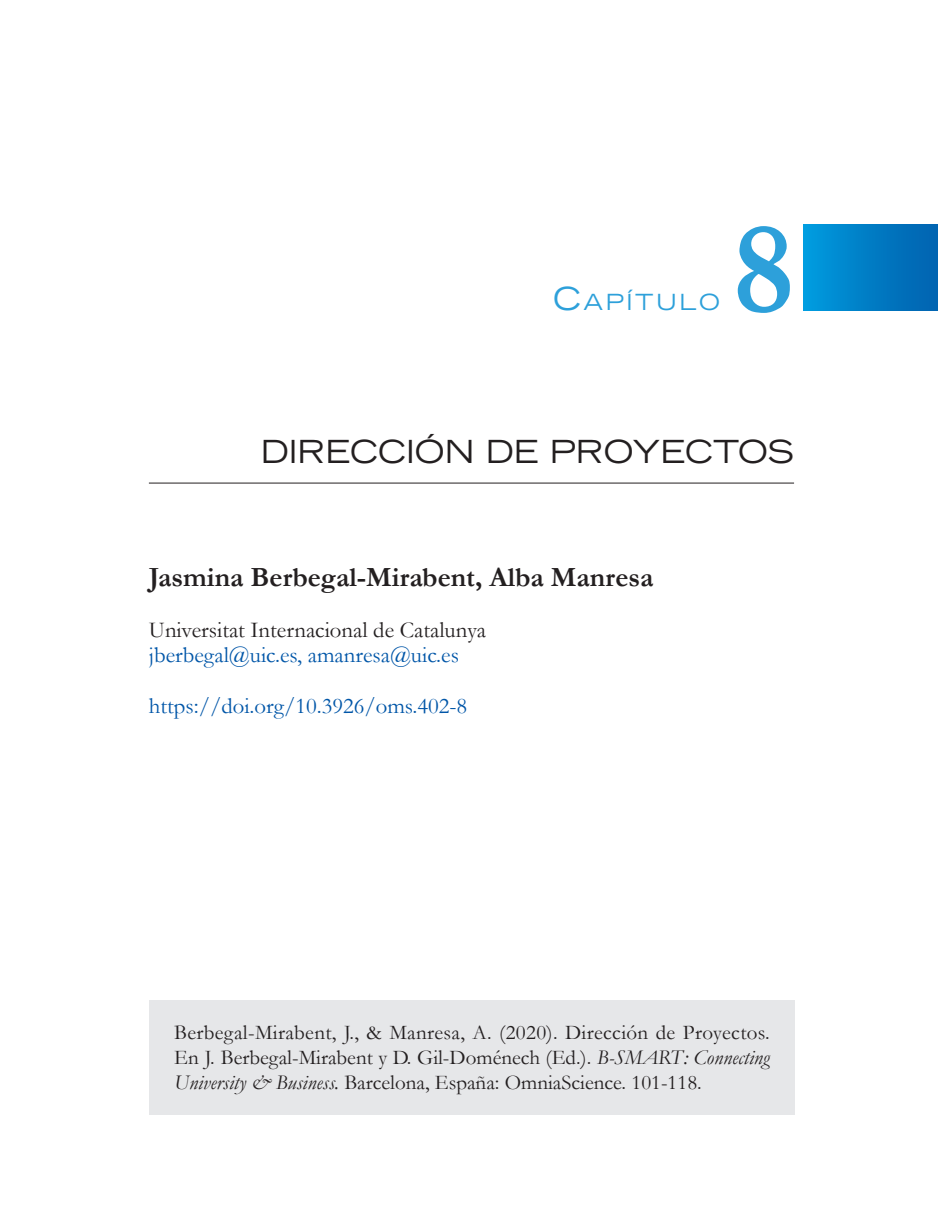
<style>
.page{position:relative;width:938px;height:1221px;background:#fff}
.page>*{position:absolute;margin:0;border:0;box-sizing:border-box;transform-origin:0 0}
.Titulo_num{font:700 133px "Garamond";color:#2da0da}
.Titulo_capítulo{font:expanded 31.5px "Trade Gothic LH";color:#231f20}
.Cap_autor{font:700 28px "Garamond";color:#231f20}
.cap_mails{font:22.75px "Garamond";color:#0156a8}
.Cap_direccion{font:22.75px "Garamond";color:#231f20}
.Titulo_cap_num{font:expanded 22.05px "Trade Gothic LH";letter-spacing:.115em;color:#2da0da}
.Cap_caja_gris{font:21px/25.4px "Garamond";color:#231f20;text-align:justify}
.s1{font-size:31.5px}
.s2{font-style:italic}
</style>
<div class="page">
<hr style="left:149px;top:482px;width:645px;height:1px;background:#231f20">
<div style="left:804px;top:224px;width:134px;height:87px;background:linear-gradient(to right,#009bde,#0161ae)"></div>
<div style="left:149px;top:1000px;width:645px;height:114px;background:#e6e7e9"></div>
<p class="Titulo_cap_num" style="left:553px;top:288px;width:168px"><span class="s1">C</span>APÍTULO</p>
<p class="Titulo_num" style="left:732px;top:179px;width:64px">8</p>
<p class="Titulo_capítulo" style="left:261px;top:430px;width:535px">DIRECCIÓN DE PROYECTOS</p>
<p class="Cap_autor" style="left:149px;top:558px;width:506px">Jasmina Berbegal-Mirabent, Alba Manresa</p>
<p class="Cap_direccion" style="left:149px;top:614px;width:339px">Universitat Internacional de Catalunya</p>
<p class="cap_mails" style="left:149px;top:640px;width:312px">jberbegal@uic.es, amanresa@uic.es</p>
<p class="cap_mails" style="left:149px;top:690px;width:320px">https://doi.org/10.3926/oms.402-8</p>
<p class="Cap_caja_gris" style="left:174px;top:1018px;width:597px">Berbegal-Mirabent, J., &amp; Manresa, A. (2020). Dirección de Proyectos.<br>En J. Berbegal-Mirabent y D. Gil-Doménech (Ed.). <span class="s2">B-SMART: Connecting University &amp; Business.</span> Barcelona, España: OmniaScience. 101-118.</p>
</div>
